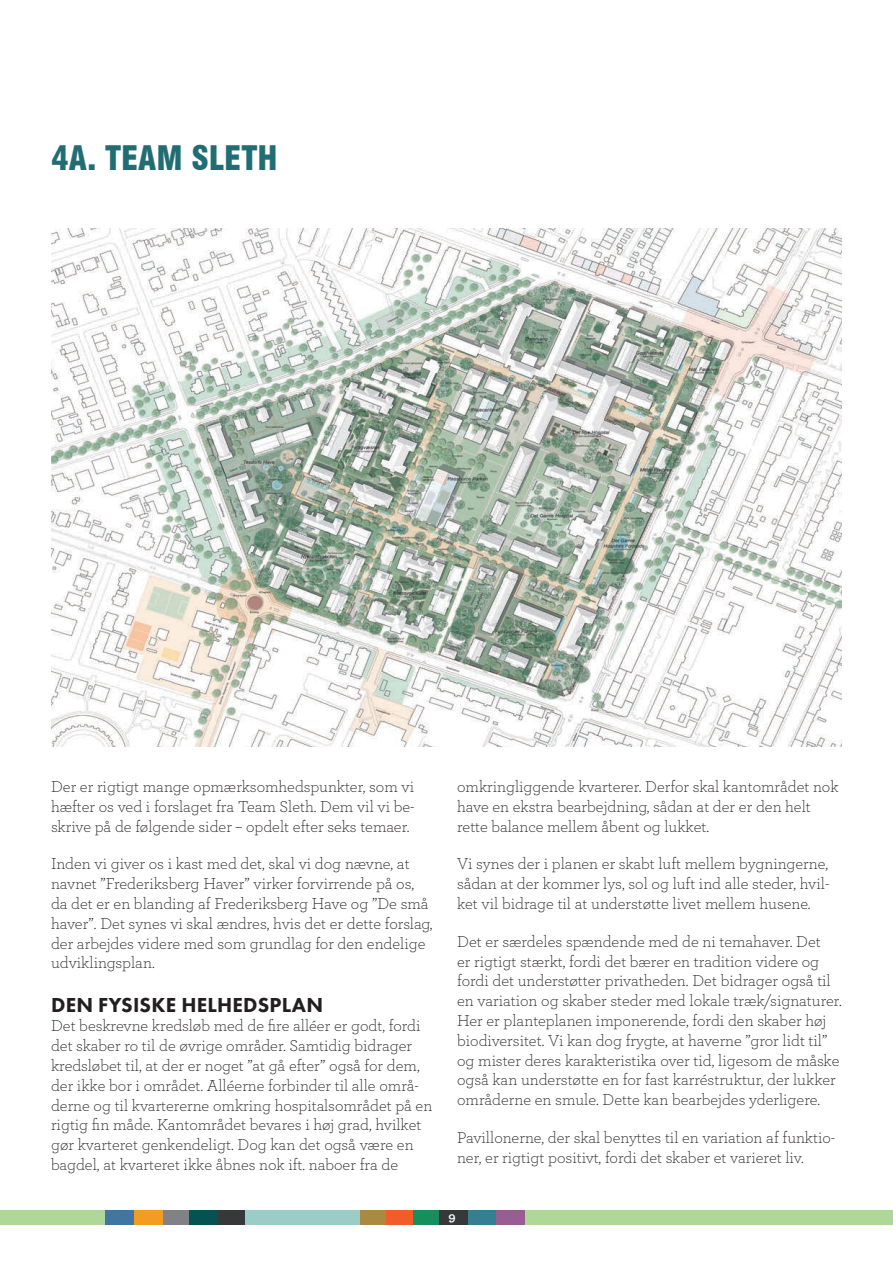
<style>
.page{position:relative;width:893px;height:1263px;background:#fff}
.page>*{position:absolute;margin:0;border:0;box-sizing:border-box;transform-origin:0 0}
.t1{font:900 condensed 33px "Swiss 721 BT";color:#226d74}
.t2{font:800 21px "Futura PT";letter-spacing:.01em;color:#231f20}
.t3{font:300 16.5px/19.8px "Archer";color:#231f20}
.t4{font:700 12.75px "Archer";color:#fff}
</style>
<div class="page">
<div style="left:0;top:1210px;width:893px;height:15px;background:#b0d79a"></div>
<div style="left:359px;top:1210px;width:27px;height:15px;background:#aa8942"></div>
<div style="left:386px;top:1210px;width:27px;height:15px;background:#f15d2a"></div>
<div style="left:413px;top:1210px;width:26px;height:15px;background:#168f5c"></div>
<div style="left:468px;top:1210px;width:28px;height:15px;background:#347f91"></div>
<div style="left:496px;top:1210px;width:28px;height:15px;background:#985e91"></div>
<div style="left:439px;top:1210px;width:29px;height:15px;background:#36383a"></div>
<div style="left:161px;top:1210px;width:28px;height:15px;background:#808285"></div>
<div style="left:134px;top:1210px;width:28px;height:15px;background:#f29d21"></div>
<div style="left:106px;top:1210px;width:28px;height:15px;background:#4276a2"></div>
<div style="left:218px;top:1210px;width:28px;height:15px;background:#36383a"></div>
<div style="left:189px;top:1210px;width:29px;height:15px;background:#055252"></div>
<div style="left:245px;top:1210px;width:114px;height:15px;background:#9bcdc6"></div>
<img style="left:51px;top:229px;width:791px;height:518px">
<h1 class="t1" style="left:51px;top:138px;width:228px">4A. TEAM SLETH</h1>
<p class="t3" style="left:51px;top:776px;width:365px;text-align:justify">Der er rigtigt mange opmærksomhedspunkter, som vi hæfter os ved i forslaget fra Team Sleth. Dem vil vi be&shy;skrive på de følgende sider – opdelt efter seks temaer.</p>
<p class="t3" style="left:51px;top:853px;width:383px">Inden vi giver os i kast med det, skal vi dog nævne, at navnet ”Frederiksberg Haver” virker forvirrende på os, da det er en blanding af Frederiksberg Have og ”De små haver”. Det synes vi skal ændres, hvis det er dette forslag, der arbejdes videre med som grundlag for den endelige udviklingsplan.</p>
<p class="t2" style="left:51px;top:991px;width:273px">DEN FYSISKE HELHEDSPLAN</p>
<p class="t3" style="left:51px;top:1015px;width:383px">Det beskrevne kredsløb med de fire alléer er godt, fordi det skaber ro til de øvrige områder. Samtidig bidrager kredsløbet til, at der er noget ”at gå efter” også for dem, der ikke bor i området. Alléerne forbinder til alle områ&shy;derne og til kvartererne omkring hospitalsområdet på en rigtig fin måde. Kantområdet bevares i høj grad, hvilket gør kvarteret genkendeligt. Dog kan det også være en bagdel, at kvarteret ikke åbnes nok ift. naboer fra de</p>
<p class="t3" style="left:457px;top:776px;width:383px">omkringliggende kvarterer. Derfor skal kantområdet nok have en ekstra bearbejdning, sådan at der er den helt rette balance mellem åbent og lukket.</p>
<p class="t3" style="left:457px;top:853px;width:374px;text-align:justify">Vi synes der i planen er skabt luft mellem bygningerne, sådan at der kommer lys, sol og luft ind alle steder, hvil&shy;ket vil bidrage til at understøtte livet mellem husene.</p>
<p class="t3" style="left:457px;top:931px;width:386px">Det er særdeles spændende med de ni temahaver. Det<br>er rigtigt stærkt, fordi det bærer en tradition videre og fordi det understøtter privatheden. Det bidrager også til en variation og skaber steder med lokale træk/signaturer.<br>Her er planteplanen imponerende, fordi den skaber høj biodiversitet. Vi kan dog frygte, at haverne ”gror lidt til” og mister deres karakteristika over tid, ligesom de måske også kan understøtte en for fast karréstruktur, der lukker områderne en smule. Dette kan bearbejdes yderligere.</p>
<p class="t3" style="left:457px;top:1127px;width:380px">Pavillonerne, der skal benyttes til en variation af funktio&shy;ner, er rigtigt positivt, fordi det skaber et varieret liv.</p>
<p class="t4" style="left:449px;top:1207px;width:9px">9</p>
</div>
